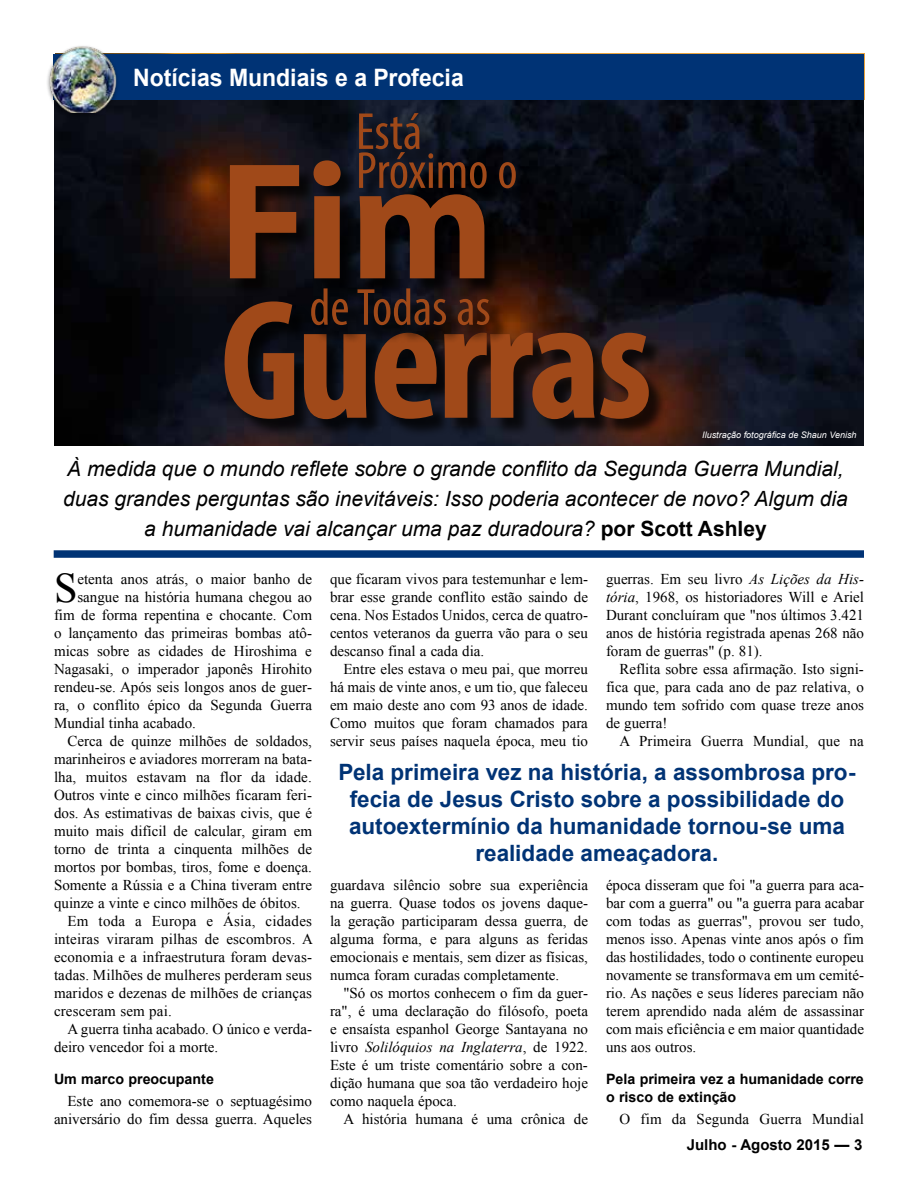
<style>
.page{position:relative;width:918px;height:1188px;background:#fff}
.page>*{position:absolute;margin:0;border:0;box-sizing:border-box;transform-origin:0 0}
.t1{font:700 condensed 171px "Myriad Pro";letter-spacing:-.025em;color:#a04919}
.t2{font:700 168px "Myriad Pro";color:#a04919}
.t3{font:condensed 52.5px/39px "Myriad Pro";color:#a04919}
.t4{font:42.15px "Times New Roman";color:#000}
.t5{font:700 24px "Arial";color:#fff;scale:.96 1}
.t6{font:700 22.5px/27px "Arial";color:#003375;text-align:center}
.t7{font:italic 21px/30px "Arial";color:#000;text-align:center}
.t8{font:15px/18px "Times New Roman";color:#000;text-align:justify}
.t9{font:15px "Times New Roman";letter-spacing:.02em;color:#000}
.t10{font:700 15px "Arial";color:#000}
.t11{font:700 14.25px/18px "Arial";color:#000}
.t12{font:italic 9px "Arial";color:#fff}
.s1{font-weight:700;font-style:normal}
.s2{font-style:italic}
</style>
<div class="page">
<img style="left:54px;top:99px;width:810px;height:346px">
<div style="left:54px;top:550px;width:810px;height:8px;background:#003375"></div>
<div style="left:54px;top:54px;width:810px;height:45px;background:#003375"></div>
<div style="left:46px;top:44px;width:74px;height:75px;background:#000;opacity:.5"></div>
<img style="left:46px;top:46px;width:75px;height:67px">
<div style="left:362px;top:116px;width:172px;height:90px;background:#000;opacity:.75"></div>
<div style="left:232px;top:163px;width:271px;height:134px;background:#000;opacity:.75"></div>
<div style="left:227px;top:304px;width:440px;height:134px;background:#000;opacity:.75"></div>
<div style="left:313px;top:291px;width:195px;height:53px;background:#000;opacity:.75"></div>
<h3 class="t5" style="left:133px;top:61px;width:346px">Notícias Mundiais e a Profecia</h3>
<h3 class="t5" style="left:159px;top:61px;width:345px">Explorando a Palavra de Deus</h3>
<h3 class="t3" style="left:356px;top:111px;width:163px">Está<br>Próximo o</h3>
<h2 class="t2" style="left:219px;top:112px;width:277px">Fim</h2>
<h1 class="t1" style="left:220px;top:254px;width:434px">Guerras</h1>
<h3 class="t3" style="left:309px;top:287px;width:183px">de Todas as</h3>
<p class="t12" style="left:702px;top:429px;width:156px">Ilustração fotográfica de Shaun Venish</p>
<h3 class="t7" style="left:63px;top:454px;width:786px">À medida que o mundo reflete sobre o grande conflito da Segunda Guerra Mundial, duas grandes perguntas são inevitáveis: Isso poderia acontecer de novo? Algum dia a humanidade vai alcançar uma paz duradoura? <span class="s1">por Scott Ashley</span></h3>
<h3 class="t4" style="left:54px;top:558px;width:25px">S</h3>
<p class="t8" style="left:77px;top:570px;width:236px">etenta anos atrás, o maior banho de</p>
<p class="t8" style="left:77px;top:588px;width:236px">sangue na história humana chegou ao</p>
<p class="t8" style="left:54px;top:606px;width:260px">fim de forma repentina e chocante. Com</p>
<p class="t8" style="left:54px;top:624px;width:260px">o lançamento das primeiras bombas atô-</p>
<p class="t8" style="left:54px;top:642px;width:259px">micas sobre as cidades de Hiroshima e</p>
<p class="t8" style="left:54px;top:660px;width:260px">Nagasaki, o imperador japonês Hirohito</p>
<p class="t8" style="left:54px;top:678px;width:260px">rendeu-se. Após seis longos anos de guer-</p>
<p class="t8" style="left:54px;top:696px;width:260px">ra, o conflito épico da Segunda Guerra</p>
<p class="t8" style="left:54px;top:714px;width:143px">Mundial tinha acabado.</p>
<p class="t8" style="left:68px;top:732px;width:246px">Cerca de quinze milhões de soldados,</p>
<p class="t8" style="left:54px;top:750px;width:260px">marinheiros e aviadores morreram na bata-</p>
<p class="t8" style="left:54px;top:768px;width:259px">lha, muitos estavam na flor da idade.</p>
<p class="t8" style="left:54px;top:786px;width:260px">Outros vinte e cinco milhões ficaram feri-</p>
<p class="t8" style="left:54px;top:804px;width:259px">dos. As estimativas de baixas civis, que é</p>
<p class="t8" style="left:54px;top:822px;width:260px">muito mais difícil de calcular, giram em</p>
<p class="t8" style="left:54px;top:840px;width:260px">torno de trinta a cinquenta milhões de</p>
<p class="t8" style="left:54px;top:858px;width:259px">mortos por bombas, tiros, fome e doença.</p>
<p class="t8" style="left:54px;top:876px;width:260px">Somente a Rússia e a China tiveram entre</p>
<p class="t8" style="left:54px;top:894px;width:248px">quinze a vinte e cinco milhões de óbitos.</p>
<p class="t9" style="left:68px;top:911px;width:246px">Em toda a Europa e Ásia, cidades</p>
<p class="t8" style="left:54px;top:930px;width:260px">inteiras viraram pilhas de escombros. A</p>
<p class="t8" style="left:54px;top:948px;width:260px">economia e a infraestrutura foram devas-</p>
<p class="t8" style="left:54px;top:966px;width:260px">tadas. Milhões de mulheres perderam seus</p>
<p class="t8" style="left:54px;top:984px;width:260px">maridos e dezenas de milhões de crianças</p>
<p class="t8" style="left:54px;top:1002px;width:119px">cresceram sem pai.</p>
<p class="t8" style="left:68px;top:1020px;width:246px">A guerra tinha acabado. O único e verda-</p>
<p class="t8" style="left:54px;top:1038px;width:166px">deiro vencedor foi a morte.</p>
<p class="t11" style="left:54px;top:1070px;width:161px">Um marco preocupante</p>
<p class="t8" style="left:54px;top:1092px;width:260px;text-align:right">Este ano comemora-se o septuagésimo aniversário do fim dessa guerra. Aqueles</p>
<p class="t8" style="left:330px;top:570px;width:260px">que ficaram vivos para testemunhar e lem&shy;brar esse grande conflito estão saindo de cena. Nos Estados Unidos, cerca de quatro&shy;centos veteranos da guerra vão para o seu descanso final a cada dia.</p>
<p class="t8" style="left:330px;top:660px;width:260px;text-indent:14px">Entre eles estava o meu pai, que morreu há mais de vinte anos, e um tio, que faleceu em maio deste ano com 93 anos de idade.<br>Como muitos que foram chamados para servir seus países naquela época, meu tio</p>
<p class="t8" style="left:606px;top:570px;width:260px">guerras. Em seu livro <span class="s2">As Lições da His&shy;tória</span>, 1968, os historiadores Will e Ariel Durant concluíram que "nos últimos 3.421 anos de história registrada apenas 268 não foram de guerras" (p. 81).</p>
<p class="t8" style="left:606px;top:660px;width:260px;text-indent:14px">Reflita sobre essa afirmação. Isto signi&shy;fica que, para cada ano de paz relativa, o mundo tem sofrido com quase treze anos de guerra!</p>
<p class="t8" style="left:620px;top:732px;width:246px">A Primeira Guerra Mundial, que na</p>
<h3 class="t6" style="left:338px;top:759px;width:519px">Pela primeira vez na história, a assombrosa pro&shy;fecia de Jesus Cristo sobre a possibilidade do autoextermínio da humanidade tornou-se uma realidade ameaçadora.</h3>
<p class="t8" style="left:330px;top:876px;width:260px">guardava silêncio sobre sua experiência na guerra. Quase todos os jovens daque&shy;la geração participaram dessa guerra, de alguma forma, e para alguns as feridas emocionais e mentais, sem dizer as físicas, numca foram curadas completamente.</p>
<p class="t8" style="left:330px;top:984px;width:260px;text-indent:14px">"Só os mortos conhecem o fim da guer&shy;ra", é uma declaração do filósofo, poeta e ensaísta espanhol George Santayana no livro <span class="s2">Solilóquios na Inglaterra</span>, de 1922.<br>Este é um triste comentário sobre a con&shy;dição humana que soa tão verdadeiro hoje como naquela época.</p>
<p class="t8" style="left:344px;top:1110px;width:246px">A história humana é uma crônica de</p>
<p class="t8" style="left:606px;top:876px;width:260px">época disseram que foi "a guerra para aca&shy;bar com a guerra" ou "a guerra para acabar com todas as guerras", provou ser tudo, menos isso. Apenas vinte anos após o fim das hostilidades, todo o continente europeu novamente se transformava em um cemité&shy;rio. As nações e seus líderes pareciam não terem aprendido nada além de assassinar com mais eficiência e em maior quantidade uns aos outros.</p>
<p class="t11" style="left:606px;top:1070px;width:259px">Pela primeira vez a humanidade corre o risco de extinção</p>
<p class="t8" style="left:620px;top:1110px;width:246px">O fim da Segunda Guerra Mundial</p>
<p class="t10" style="left:687px;top:1134px;width:177px">Julho - Agosto 2015 — 3</p>
</div>
